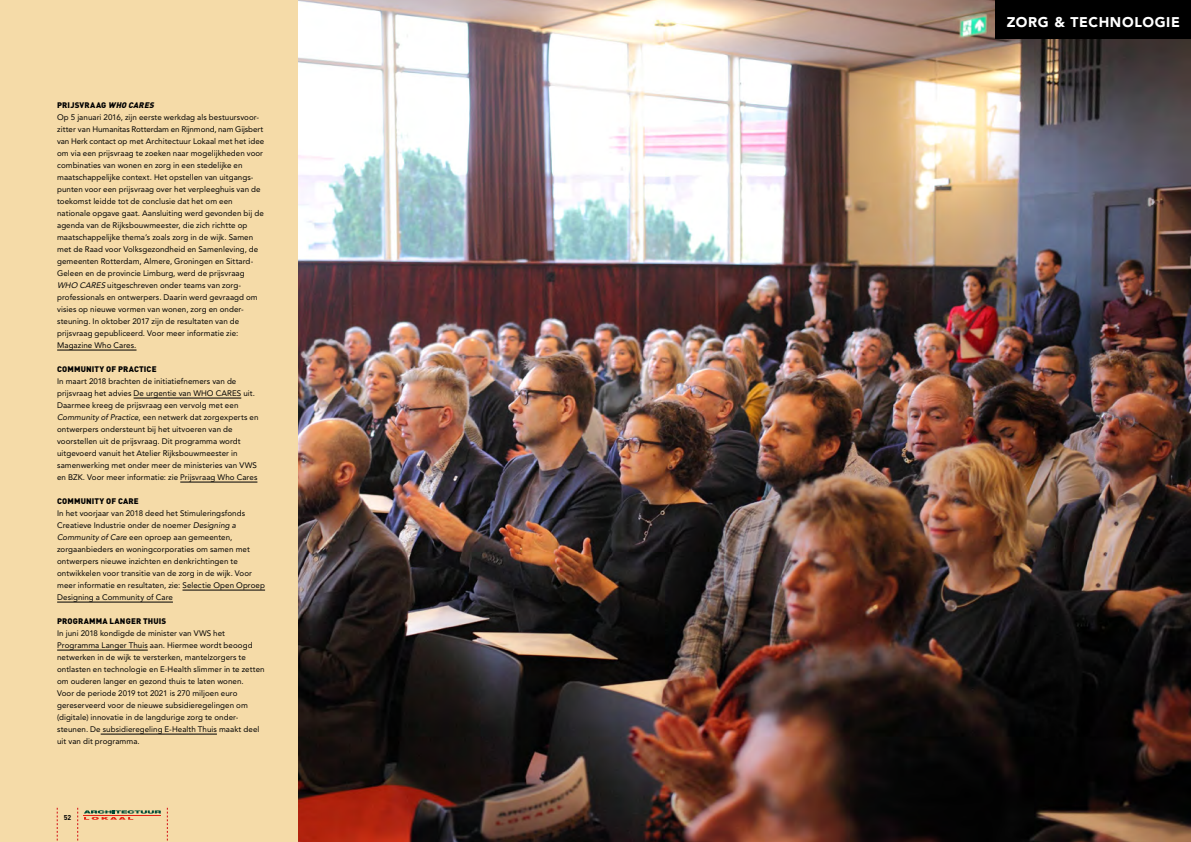
<style>
.page{position:relative;width:1191px;height:842px;background:#fff}
.page>*{position:absolute;margin:0;border:0;box-sizing:border-box;transform-origin:0 0}
.t1{font:900 14px "Avenir";letter-spacing:.045em;color:#fff}
.t2{font:8px/12px "Avenir";letter-spacing:.005em;color:#000}
.t3{font:900 8px "DIN";letter-spacing:.02em;color:#000}
.t4{font:700 7px "DIN";color:#000}
.s1{font-style:italic}
</style>
<div class="page">
<img style="left:298px;top:0;width:893px;height:842px">
<div style="left:0;top:0;width:298px;height:842px;background:#f5dba8"></div>
<hr style="left:57px;top:350px;width:79px;height:1px;background:#000">
<hr style="left:134px;top:398px;width:107px;height:1px;background:#000">
<hr style="left:180px;top:482px;width:77px;height:1px;background:#000">
<hr style="left:182px;top:590px;width:83px;height:1px;background:#000">
<hr style="left:57px;top:602px;width:116px;height:1px;background:#000">
<hr style="left:57px;top:650px;width:91px;height:1px;background:#000">
<hr style="left:101px;top:734px;width:116px;height:1px;background:#000">
<div style="left:995px;top:0;width:196px;height:38px;background:#000"></div>
<svg style="left:57px;top:808px;width:1px;height:33px"></svg>
<svg style="left:77px;top:808px;width:1px;height:33px"></svg>
<svg style="left:167px;top:808px;width:1px;height:33px"></svg>
<svg style="left:84px;top:810px;width:77px;height:10px"></svg>
<p class="t3" style="left:57px;top:100px;width:100px">PRIJSVRAAG <span class="s1">WHO CARES</span></p>
<p class="t2" style="left:57px;top:111px;width:209px">Op 5 januari 2016, zijn eerste werkdag als bestuursvoor&shy;zitter van Humanitas Rotterdam en Rijnmond, nam Gijsbert van Herk contact op met Architectuur Lokaal met het idee om via een prijsvraag te zoeken naar mogelijkheden voor combinaties van wonen en zorg in een stedelijke en maatschappelijke context. Het opstellen van uitgangs&shy;punten voor een prijsvraag over het verpleeghuis van de toekomst leidde tot de conclusie dat het om een nationale opgave gaat. Aansluiting werd gevonden bij de agenda van de Rijksbouwmeester, die zich richtte op maatschappelijke thema’s zoals zorg in de wijk. Samen met de Raad voor Volksgezondheid en Samenleving, de gemeenten Rotterdam, Almere, Groningen en Sittard-Geleen en de provincie Limburg, werd de prijsvraag <span class="s1">WHO CARES</span> uitgeschreven onder teams van zorg&shy;professionals en ontwerpers. Daarin werd gevraagd om visies op nieuwe vormen van wonen, zorg en onder&shy;steuning. In oktober 2017 zijn de resultaten van de prijsvraag gepubliceerd. Voor meer informatie zie:<br>Magazine Who Cares.</p>
<p class="t3" style="left:57px;top:364px;width:101px">COMMUNITY OF PRACTICE</p>
<p class="t2" style="left:57px;top:375px;width:203px">In maart 2018 brachten de initiatiefnemers van de prijsvraag het advies De urgentie van WHO CARES uit.<br>Daarmee kreeg de prijsvraag een vervolg met een <span class="s1">Community of Practice</span>, een netwerk dat zorgexperts en ontwerpers ondersteunt bij het uitvoeren van de voorstellen uit de prijsvraag. Dit programma wordt uitgevoerd vanuit het Atelier Rijksbouwmeester in samenwerking met onder meer de ministeries van VWS en BZK. Voor meer informatie: zie Prijsvraag Who Cares</p>
<p class="t3" style="left:57px;top:496px;width:83px">COMMUNITY OF CARE</p>
<p class="t2" style="left:57px;top:507px;width:209px">In het voorjaar van 2018 deed het Stimuleringsfonds Creatieve Industrie onder de noemer <span class="s1">Designing a Community of Care</span> een oproep aan gemeenten, zorgaanbieders en woningcorporaties om samen met ontwerpers nieuwe inzichten en denkrichtingen te ontwikkelen voor transitie van de zorg in de wijk. Voor meer informatie en resultaten, zie: Selectie Open Oproep Designing a Community of Care</p>
<p class="t3" style="left:57px;top:616px;width:111px">PROGRAMMA LANGER THUIS</p>
<p class="t2" style="left:57px;top:627px;width:209px">In juni 2018 kondigde de minister van VWS het Programma Langer Thuis aan. Hiermee wordt beoogd netwerken in de wijk te versterken, mantelzorgers te ontlasten en technologie en E-Health slimmer in te zetten om ouderen langer en gezond thuis te laten wonen.<br>Voor de periode 2019 tot 2021 is 270 miljoen euro gereserveerd voor de nieuwe subsidieregelingen om (digitale) innovatie in de langdurige zorg te onder&shy;steunen. De subsidieregeling E-Health Thuis maakt deel uit van dit programma.</p>
<p class="t4" style="left:64px;top:812px;width:9px">52</p>
<h1 class="t1" style="left:1006px;top:13px;width:175px">ZORG &amp; TECHNOLOGIE</h1>
</div>
